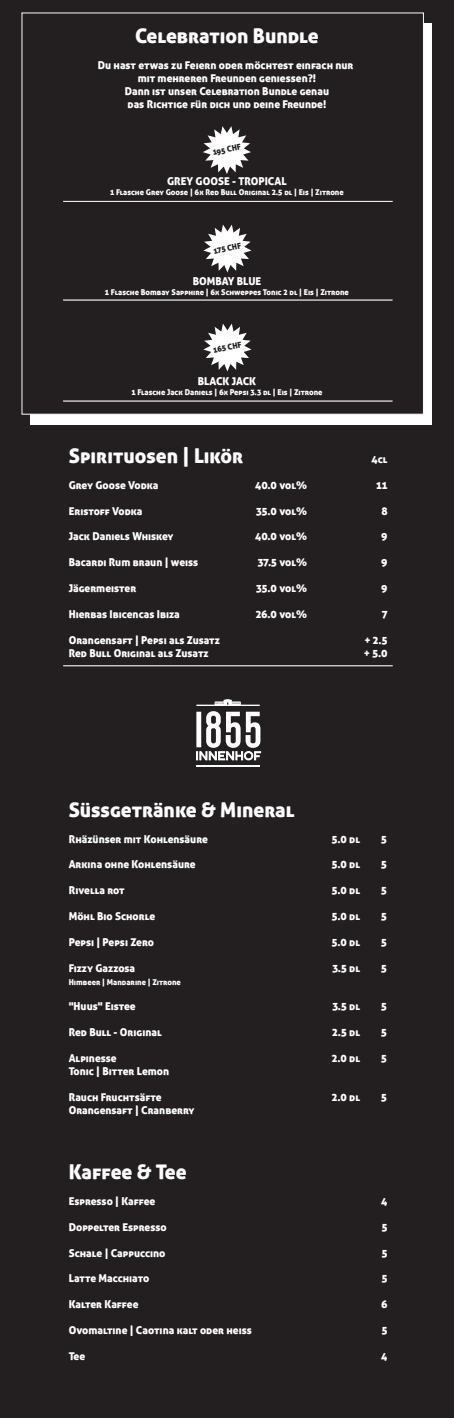
<style>
.page{position:relative;width:454px;height:1418px;background:#fff}
.page>*{position:absolute;margin:0;border:0;box-sizing:border-box;transform-origin:0 0}
.t1{font:20.16px "Aller Display";color:#fff}
.t2{font:10.76px/12.9px "Aller Display";color:#fff;text-align:center}
.t3{font:8px "Aller Display";color:#fff}
.t4{font:7.94px "Aller Display";color:#231f20}
</style>
<div class="page">
<div style="left:0;top:0;width:454px;height:1417px;background:#231f20"></div>
<div style="left:31px;top:23px;width:401px;height:401px;background:#fff"></div>
<div style="left:22px;top:13px;width:401px;height:401px;background:#231f20"></div>
<svg style="left:203px;top:126px;width:48px;height:48px"></svg>
<svg style="left:203px;top:224px;width:48px;height:48px"></svg>
<svg style="left:203px;top:323px;width:48px;height:48px"></svg>
<hr style="left:63px;top:201px;width:329px;height:1px;background:#fffefd">
<hr style="left:63px;top:300px;width:329px;height:1px;background:#fffefd">
<hr style="left:63px;top:401px;width:329px;height:1px;background:#fffefd">
<hr style="left:63px;top:665px;width:329px;height:1px;background:#fffefd">
<hr style="left:196px;top:765px;width:63px;height:2px;background:#fff">
<svg style="left:196px;top:699px;width:64px;height:61px"></svg>
<h1 class="t1" style="left:135px;top:23px;width:185px">Celebration Bundle</h1>
<p class="t2" style="left:98px;top:58px;width:257px">Du hast etwas zu Feiern oder möchtest einfach nur mit mehreren Freunden geniessen?!<br>Dann ist unser Celebration Bundle genau<br>das Richtige für dich und deine Freunde!</p>
<p class="t4" style="left:212px;top:148px;width:30px;rotate:-12deg">195 CHF</p>
<p class="t2" style="left:167px;top:175px;width:121px">GREY GOOSE - TROPICAL</p>
<p class="t3" style="left:110px;top:187px;width:235px">1 Flasche Grey Goose | 6x Red Bull Original 2.5 dl | Eis | Zitrone</p>
<p class="t4" style="left:212px;top:246px;width:30px;rotate:-12deg">175 CHF</p>
<p class="t2" style="left:193px;top:274px;width:70px">BOMBAY BLUE</p>
<p class="t3" style="left:105px;top:287px;width:245px">1 Flasche Bombay Sapphire | 6x Schweppes Tonic 2 dl | Eis | Zitrone</p>
<p class="t4" style="left:212px;top:345px;width:30px;rotate:-12deg">165 CHF</p>
<p class="t2" style="left:198px;top:374px;width:60px">BLACK JACK</p>
<p class="t3" style="left:131px;top:386px;width:192px">1 Flasche Jack Daniels | 6x Pepsi 3.3 dl | Eis | Zitrone</p>
<h1 class="t1" style="left:69px;top:443px;width:176px">Spirituosen | Likör</h1>
<p class="t2" style="left:371px;top:452px;width:18px">4cl</p>
<p class="t2" style="left:69px;top:478px;width:91px">Grey Goose Vodka</p>
<p class="t2" style="left:255px;top:478px;width:54px">40.0 vol%</p>
<p class="t2" style="left:376px;top:478px;width:13px">11</p>
<p class="t2" style="left:69px;top:504px;width:75px">Eristoff Vodka</p>
<p class="t2" style="left:256px;top:504px;width:52px">35.0 vol%</p>
<p class="t2" style="left:381px;top:504px;width:8px">8</p>
<p class="t2" style="left:69px;top:530px;width:106px">Jack Daniels Whiskey</p>
<p class="t2" style="left:255px;top:530px;width:54px">40.0 vol%</p>
<p class="t2" style="left:381px;top:530px;width:8px">9</p>
<p class="t2" style="left:69px;top:555px;width:131px">Bacardi Rum braun | weiss</p>
<p class="t2" style="left:257px;top:555px;width:51px">37.5 vol%</p>
<p class="t2" style="left:381px;top:555px;width:8px">9</p>
<p class="t2" style="left:69px;top:581px;width:69px">Jägermeister</p>
<p class="t2" style="left:256px;top:581px;width:52px">35.0 vol%</p>
<p class="t2" style="left:381px;top:581px;width:8px">9</p>
<p class="t2" style="left:69px;top:607px;width:113px">Hierbas Ibicencas Ibiza</p>
<p class="t2" style="left:256px;top:607px;width:53px">26.0 vol%</p>
<p class="t2" style="left:381px;top:607px;width:7px">7</p>
<p class="t2" style="left:69px;top:633px;width:153px">Orangensaft | Pepsi als Zusatz</p>
<p class="t2" style="left:364px;top:633px;width:25px">+ 2.5</p>
<p class="t2" style="left:69px;top:646px;width:141px">Red Bull Original als Zusatz</p>
<p class="t2" style="left:364px;top:646px;width:25px">+ 5.0</p>
<h1 class="t1" style="left:69px;top:796px;width:227px">Süssgetränke &amp; Mineral</h1>
<p class="t2" style="left:69px;top:832px;width:140px">Rhäzünser mit Kohlensäure</p>
<p class="t2" style="left:331px;top:832px;width:30px">5.0 dl</p>
<p class="t2" style="left:381px;top:832px;width:7px">5</p>
<p class="t2" style="left:69px;top:858px;width:128px">Arkina ohne Kohlensäure</p>
<p class="t2" style="left:331px;top:858px;width:30px">5.0 dl</p>
<p class="t2" style="left:381px;top:858px;width:7px">5</p>
<p class="t2" style="left:69px;top:883px;width:57px">Rivella rot</p>
<p class="t2" style="left:331px;top:883px;width:30px">5.0 dl</p>
<p class="t2" style="left:381px;top:883px;width:7px">5</p>
<p class="t2" style="left:69px;top:909px;width:88px">Möhl Bio Schorle</p>
<p class="t2" style="left:331px;top:909px;width:30px">5.0 dl</p>
<p class="t2" style="left:381px;top:909px;width:7px">5</p>
<p class="t2" style="left:69px;top:935px;width:87px">Pepsi | Pepsi Zero</p>
<p class="t2" style="left:331px;top:935px;width:30px">5.0 dl</p>
<p class="t2" style="left:381px;top:935px;width:7px">5</p>
<p class="t2" style="left:69px;top:961px;width:68px">Fizzy Gazzosa</p>
<p class="t2" style="left:332px;top:961px;width:29px">3.5 dl</p>
<p class="t2" style="left:381px;top:961px;width:7px">5</p>
<p class="t3" style="left:69px;top:976px;width:114px">Himbeer | Mandarine | Zitrone</p>
<p class="t2" style="left:69px;top:1000px;width:68px">"Huus" Eistee</p>
<p class="t2" style="left:332px;top:1000px;width:29px">3.5 dl</p>
<p class="t2" style="left:381px;top:1000px;width:7px">5</p>
<p class="t2" style="left:69px;top:1025px;width:94px">Red Bull - Original</p>
<p class="t2" style="left:332px;top:1025px;width:29px">2.5 dl</p>
<p class="t2" style="left:381px;top:1025px;width:7px">5</p>
<p class="t2" style="left:69px;top:1051px;width:49px">Alpinesse</p>
<p class="t2" style="left:331px;top:1051px;width:30px">2.0 dl</p>
<p class="t2" style="left:381px;top:1051px;width:7px">5</p>
<p class="t2" style="left:69px;top:1064px;width:102px">Tonic | Bitter Lemon</p>
<p class="t2" style="left:69px;top:1090px;width:94px">Rauch Fruchtsäfte</p>
<p class="t2" style="left:331px;top:1090px;width:30px">2.0 dl</p>
<p class="t2" style="left:381px;top:1090px;width:7px">5</p>
<p class="t2" style="left:69px;top:1103px;width:127px">Orangensaft | Cranberry</p>
<h1 class="t1" style="left:69px;top:1159px;width:119px">Kaffee &amp; Tee</h1>
<p class="t2" style="left:69px;top:1194px;width:88px">Espresso | Kaffee</p>
<p class="t2" style="left:381px;top:1194px;width:8px">4</p>
<p class="t2" style="left:69px;top:1220px;width:99px">Doppelter Espresso</p>
<p class="t2" style="left:381px;top:1220px;width:7px">5</p>
<p class="t2" style="left:69px;top:1246px;width:98px">Schale | Cappuccino</p>
<p class="t2" style="left:381px;top:1246px;width:7px">5</p>
<p class="t2" style="left:69px;top:1271px;width:82px">Latte Macchiato</p>
<p class="t2" style="left:381px;top:1271px;width:7px">5</p>
<p class="t2" style="left:69px;top:1297px;width:71px">Kalter Kaffee</p>
<p class="t2" style="left:381px;top:1297px;width:8px">6</p>
<p class="t2" style="left:69px;top:1323px;width:184px">Ovomaltine | Caotina kalt oder heiss</p>
<p class="t2" style="left:381px;top:1323px;width:7px">5</p>
<p class="t2" style="left:69px;top:1349px;width:18px">Tee</p>
<p class="t2" style="left:381px;top:1349px;width:8px">4</p>
</div>
